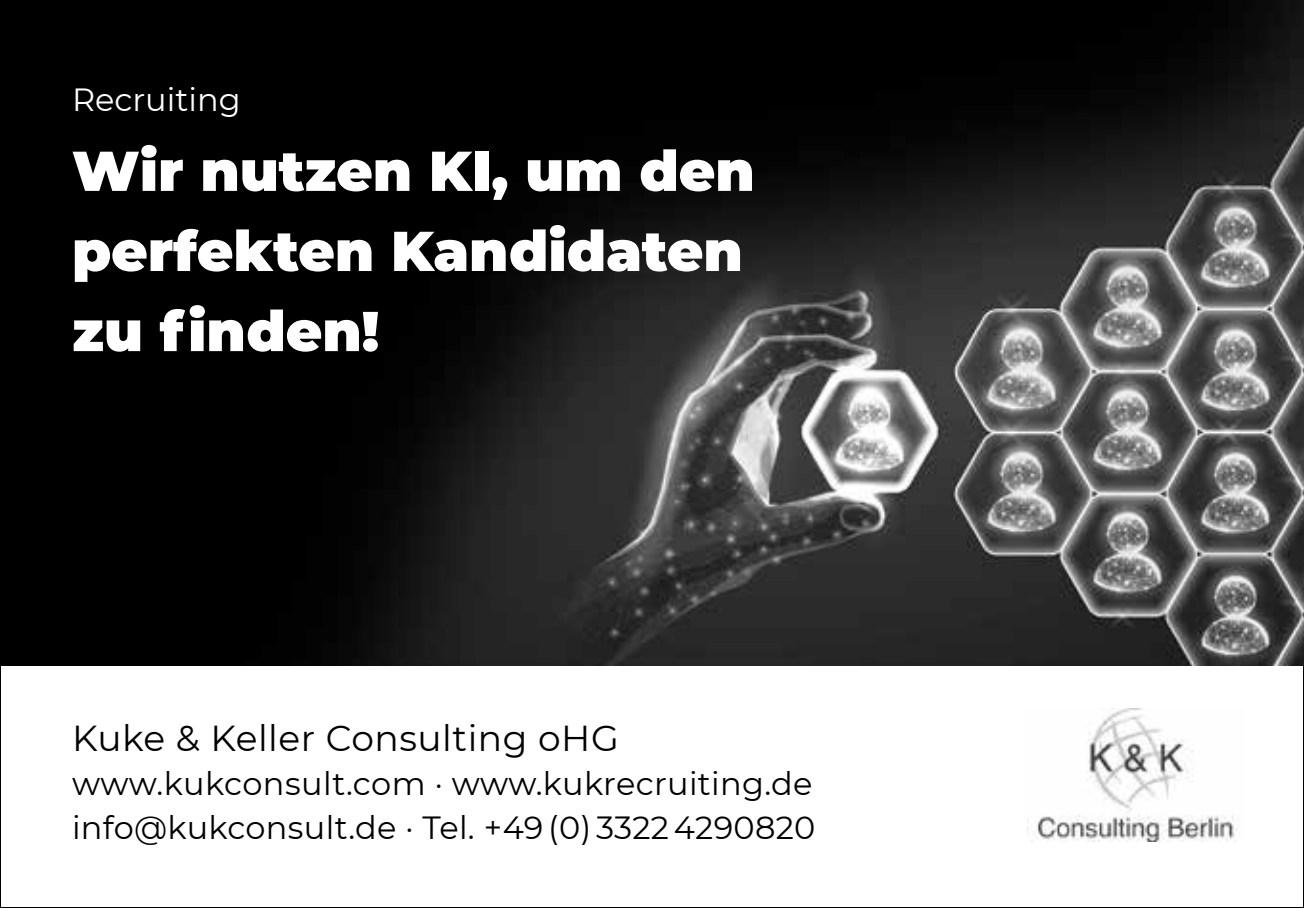
<style>
.page{position:relative;width:1304px;height:908px;background:#fff}
.page>*{position:absolute;margin:0;border:0;box-sizing:border-box;transform-origin:0 0}
.t1{font:900 56px/80px "Montserrat";color:#fff}
.t2{font:36px "Montserrat";letter-spacing:.015em;color:#000}
.t3{font:32px/44px "Montserrat";letter-spacing:.01em;color:#000}
.t4{font:32px "Montserrat";color:#fff}
</style>
<div class="page">
<img style="left:0;top:0;width:1304px;height:664px">
<img style="left:1027px;top:708px;width:210px;height:132px">
<p class="t4" style="left:72px;top:77px;width:170px">Recruiting</p>
<h1 class="t1" style="left:72px;top:127px;width:684px">Wir nutzen KI, um den perfekten Kandidaten zu finden!</h1>
<p class="t2" style="left:72px;top:713px;width:548px">Kuke &amp; Keller Consulting oHG</p>
<p class="t3" style="left:72px;top:760px;width:745px">www.kukconsult.com · www.kukrecruiting.de info@kukconsult.de · Tel. +49 (0) 3322 4290820</p>
</div>
